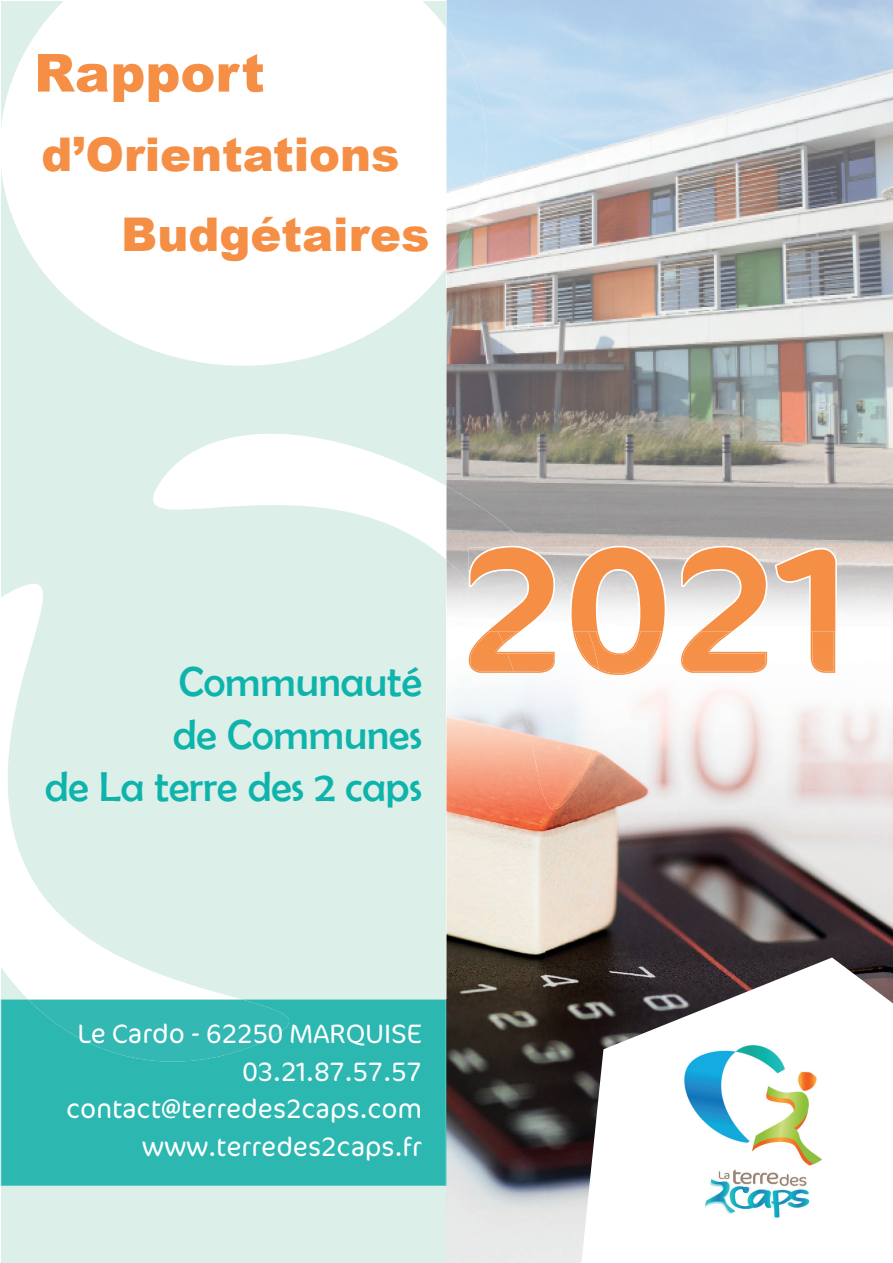
<style>
.page{position:relative;width:893px;height:1263px;background:#fff}
.page>*{position:absolute;margin:0;border:0;box-sizing:border-box;transform-origin:0 0}
.t1{font:180px "Cocon";color:#f68f46}
.t2{font:900 52.5px "Arial";color:#f68f46}
.t3{font:900 46.5px/79.5px "Arial";color:#f68f46}
.t4{font:42px/52.5px "Berlin Sans FB";color:#0eb4ac;text-align:right}
.t5{font:300 27px/37.5px "Cocon";color:#fff;text-align:right}
</style>
<div class="page">
<div style="left:2px;top:1px;width:444px;height:1261px;background:#dcefe9"></div>
<svg style="left:153px;top:434px;width:293px;height:125px;fill:#fff"></svg>
<svg style="left:0;top:545px;width:361px;height:539px"></svg>
<svg style="left:1px;top:1px;width:445px;height:365px;background:#fafcfc"></svg>
<div style="left:1px;top:999px;width:445px;height:187px;background:#2cb7b1"></div>
<div style="left:28px;top:999px;width:279px;height:63px;background:#34b8b3"></div>
<img style="left:446px;top:0;width:348px;height:546px">
<img style="left:794px;top:0;width:99px;height:612px">
<img style="left:446px;top:583px;width:21px;height:27px">
<img style="left:446px;top:486px;width:85px;height:97px">
<img style="left:446px;top:28px;width:40px;height:240px">
<svg style="left:467px;top:546px;width:370px;height:66px"></svg>
<img style="left:446px;top:690px;width:99px;height:309px">
<img style="left:596px;top:688px;width:297px;height:269px">
<img style="left:545px;top:809px;width:51px;height:454px">
<img style="left:446px;top:1186px;width:100px;height:77px">
<img style="left:515px;top:684px;width:90px;height:125px">
<img style="left:446px;top:999px;width:131px;height:187px">
<img style="left:469px;top:631px;width:366px;height:44px">
<img style="left:498px;top:631px;width:102px;height:44px">
<svg style="left:578px;top:957px;width:315px;height:306px"></svg>
<img style="left:670px;top:1028px;width:169px;height:199px">
<h2 class="t2" style="left:34px;top:35px;width:232px">Rapport</h2>
<h3 class="t3" style="left:121px;top:113px;width:310px;text-indent:-80px">d’Orientations<br>Budgétaires</h3>
<h3 class="t4" style="left:45px;top:655px;width:378px">Communauté<br>de Communes<br>de La terre des 2 caps</h3>
<h1 class="t1" style="left:459px;top:505px;width:394px">2021</h1>
<p class="t5" style="left:66px;top:1016px;width:357px">Le Cardo - 62250 MARQUISE<br>03.21.87.57.57 contact@terredes2caps.com www.terredes2caps.fr</p>
</div>
